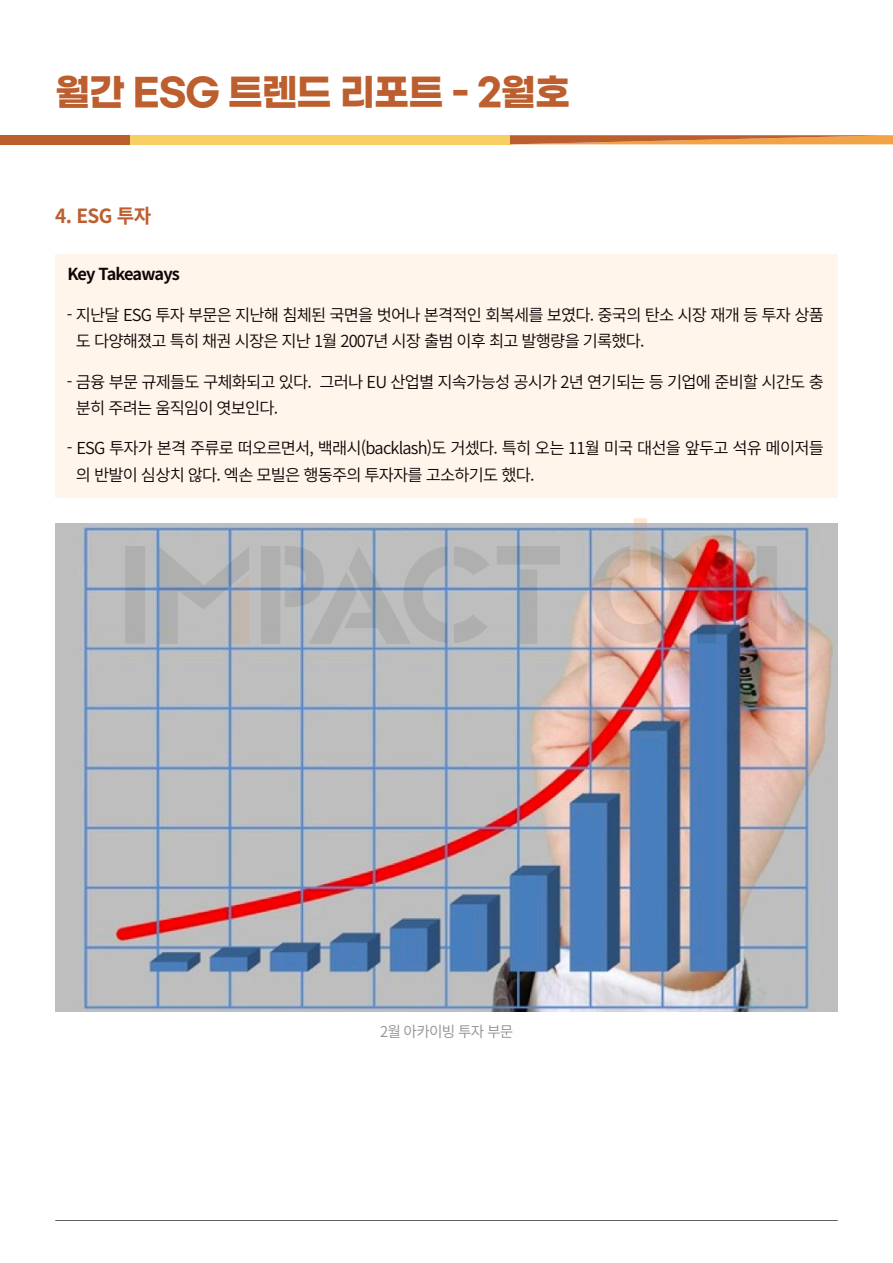
<style>
.page{position:relative;width:893px;height:1263px;background:#fff}
.page>*{position:absolute;margin:0;border:0;box-sizing:border-box;transform-origin:0 0}
.t1{font:700 37.5px "Gmarket Sans";letter-spacing:-.03em;color:#bd5e2e}
.t2{font:700 19.5px "Source Han Sans K";color:#bd5e2e}
.t3{font:16.5px/26.2px "Source Han Sans K";letter-spacing:-.05em;color:#110405}
.t4{font:700 16.5px "Source Han Sans K";letter-spacing:-.06em;color:#110405}
.t5{font:15px "Source Han Sans K";letter-spacing:-.05em;color:#919191}
</style>
<div class="page">
<div style="left:128px;top:135px;width:383px;height:9px;background:#f7cf63"></div>
<svg style="left:510px;top:135px;width:383px;height:9px;background:#d78341"></svg>
<div style="left:0;top:135px;width:130px;height:9px;background:#bd5e2e"></div>
<hr style="left:55px;top:1220px;width:783px;height:1px;background:#030505">
<div style="left:55px;top:254px;width:783px;height:243px;background:#fff5eb"></div>
<img style="left:55px;top:523px;width:783px;height:489px">
<h1 class="t1" style="left:55px;top:72px;width:517px">월간 ESG 트렌드 리포트 - 2월호</h1>
<p class="t2" style="left:55px;top:205px;width:98px">4. ESG 투자</p>
<p class="t4" style="left:67px;top:265px;width:114px">Key Takeaways</p>
<p class="t3" style="left:76px;top:302px;width:749px;text-indent:-9px">- 지난달 ESG 투자 부문은 지난해 침체된 국면을 벗어나 본격적인 회복세를 보였다. 중국의 탄소 시장 재개 등 투자 상품 도 다양해졌고 특히 채권 시장은 지난 1월 2007년 시장 출범 이후 최고 발행량을 기록했다.</p>
<p class="t3" style="left:76px;top:369px;width:749px;text-indent:-9px">- 금융 부문 규제들도 구체화되고 있다. 그러나 EU 산업별 지속가능성 공시가 2년 연기되는 등 기업에 준비할 시간도 충 분히 주려는 움직임이 엿보인다.</p>
<p class="t3" style="left:76px;top:435px;width:749px;text-indent:-9px">- ESG 투자가 본격 주류로 떠오르면서, 백래시(backlash)도 거셌다. 특히 오는 11월 미국 대선을 앞두고 석유 메이저들 의 반발이 심상치 않다. 엑손 모빌은 행동주의 투자자를 고소하기도 했다.</p>
<p class="t5" style="left:380px;top:1023px;width:135px">2월 아카이빙 투자 부문</p>
</div>
